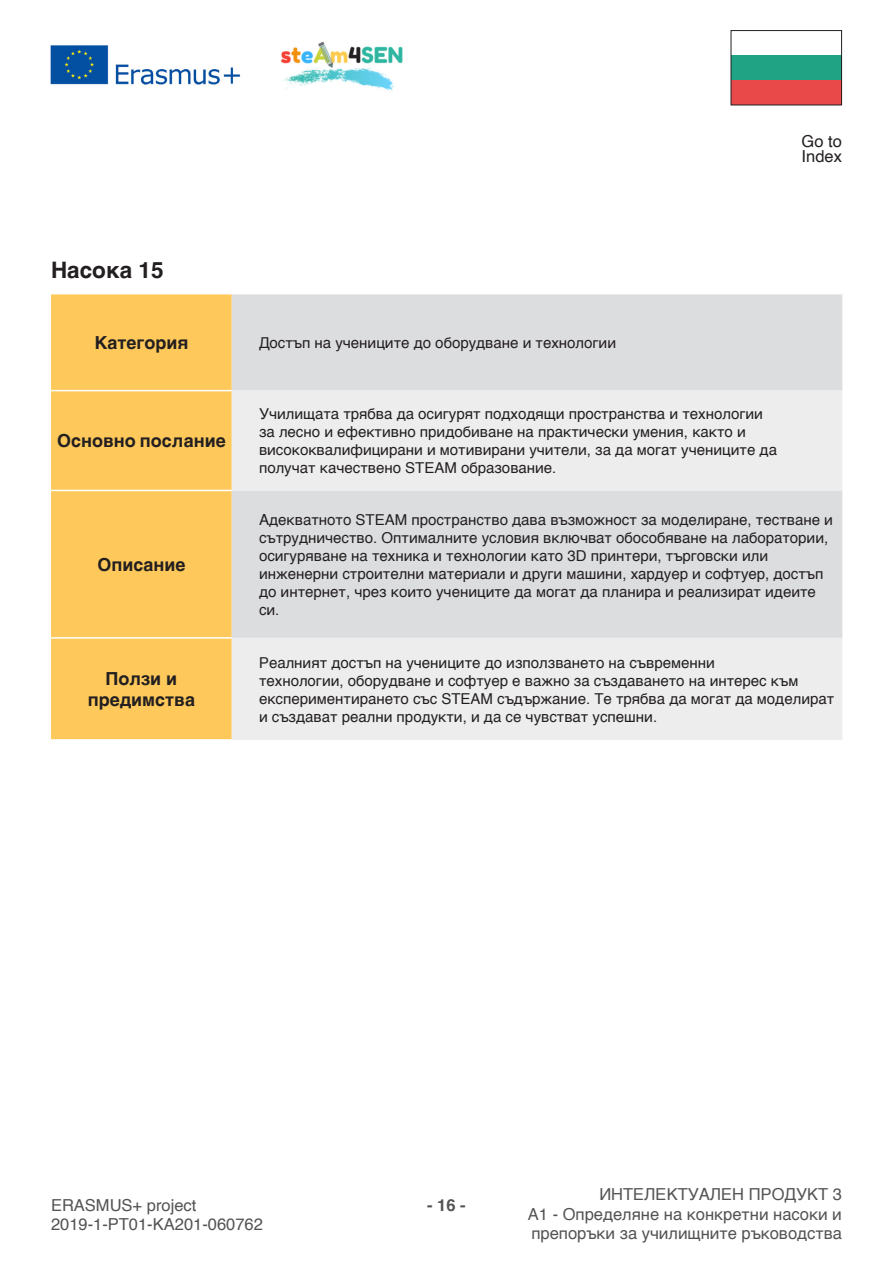
<style>
.page{position:relative;width:893px;height:1263px;background:#fff}
.page>*{position:absolute;margin:0;border:0;box-sizing:border-box;transform-origin:0 0}
.t1{font:700 22.5px "Helvetica";color:#231f20}
.t2{font:700 18px/21.6px "Helvetica";color:#231f20;text-align:center}
.t3{font:16.5px/19.8px "Helvetica";color:#535355;text-align:justify}
.t4{font:16.5px/15px "Helvetica";color:#231f20}
.t5{font:700 16.5px "Helvetica";color:#535355}
.TEXTO_TABELA{font:15px/18px "Helvetica";color:#231f20}
</style>
<div class="page">
<img style="left:280px;top:41px;width:123px;height:50px">
<img style="left:50px;top:45px;width:191px;height:40px">
<div style="left:731px;top:80px;width:111px;height:25px;background:#e94948"></div>
<div style="left:731px;top:55px;width:111px;height:25px;background:#1fa384"></div>
<div style="left:731px;top:30px;width:111px;height:75px;border:1px solid #231f20"></div>
<div style="left:51px;top:294px;width:181px;height:445px;background:#fec95a"></div>
<div style="left:232px;top:294px;width:610px;height:97px;background:#dcdddf"></div>
<svg style="left:232px;top:391px;width:610px;height:349px;background:#e5e6e7"></svg>
<hr style="left:51px;top:390px;width:181px;height:1px;background:#fff">
<hr style="left:51px;top:490px;width:181px;height:1px;background:#fff">
<hr style="left:51px;top:637px;width:181px;height:2px;background:#fff">
<p class="t4" style="left:802px;top:135px;width:42px">Go to<br>Index</p>
<p class="t1" style="left:51px;top:257px;width:114px">Насока 15</p>
<p class="t2" style="left:94px;top:334px;width:96px">Категория</p>
<p class="TEXTO_TABELA" style="left:259px;top:334px;width:359px">Достъп на учениците до оборудване и технологии</p>
<p class="t2" style="left:57px;top:432px;width:170px">Основно послание</p>
<p class="TEXTO_TABELA" style="left:259px;top:405px;width:519px">Училищата трябва да осигурят подходящи пространства и технологии за лесно и ефективно придобиване на практически умения, както и висококвалифицирани и мотивирани учители, за да могат учениците да получат качествено STEAM образование.</p>
<p class="t2" style="left:97px;top:556px;width:90px">Описание</p>
<p class="t2" style="left:88px;top:670px;width:109px">Ползи и предимства</p>
<p class="TEXTO_TABELA" style="left:259px;top:511px;width:575px">Адекватното STEAM пространство дава възможност за моделиране, тестване и сътрудничество. Оптималните условия включват обособяване на лаборатории, осигуряване на техника и технологии като 3D принтери, търговски или инженерни строителни материали и други машини, хардуер и софтуер, достъп до интернет, чрез които учениците да могат да планира и реализират идеите си.</p>
<p class="TEXTO_TABELA" style="left:259px;top:654px;width:577px">Реалният достъп на учениците до използването на съвременни<br>технологии, оборудване и софтуер е важно за създаването на интерес към експериментирането със STEAM съдържание. Те трябва да могат да моделират и създават реални продукти, и да се чувстват успешни.</p>
<p class="t3" style="left:51px;top:1195px;width:147px">ERASMUS+ project</p>
<p class="t5" style="left:427px;top:1194px;width:40px">- 16 -</p>
<p class="t3" style="left:51px;top:1215px;width:213px">2019-1-PT01-KA201-060762</p>
<p class="t3" style="left:528px;top:1185px;width:316px;text-indent:71px">ИНТЕЛЕКТУАЛЕН ПРОДУКТ 3<br>A1 - Определяне на конкретни насоки и препоръки за училищните ръководства</p>
</div>
